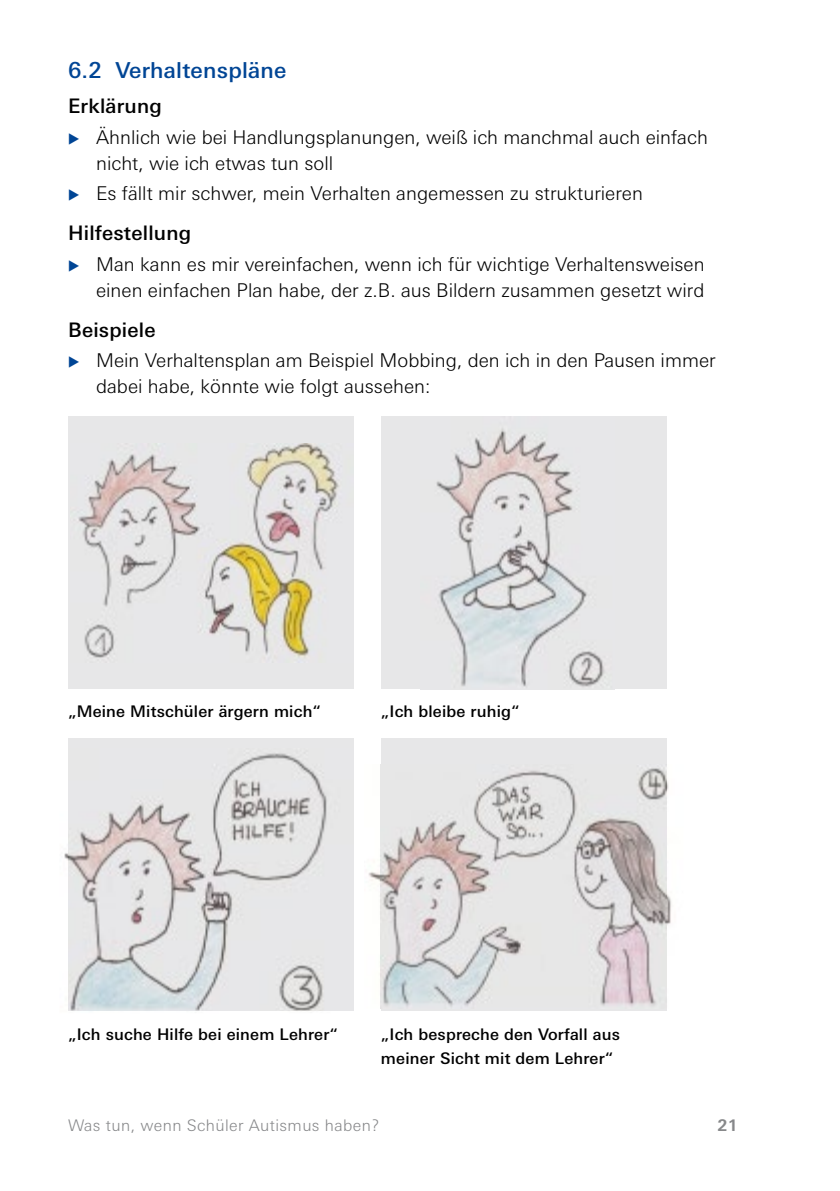
<style>
.page{position:relative;width:840px;height:1191px;background:#fff}
.page>*{position:absolute;margin:0;border:0;box-sizing:border-box;transform-origin:0 0}
.t1{font:500 22px "LT Univers Basic";letter-spacing:.01em;color:#004595}
.t2{font:500 20px "LT Univers Basic";letter-spacing:.01em;color:#000}
.t3{font:300 19px/26px "LT Univers Basic";color:#000}
.t4{font:500 16px/24px "LT Univers Basic";letter-spacing:.01em;color:#000}
.t5{font:300 16px "LT Univers Basic";letter-spacing:.025em;color:#87888a}
.t6{font:700 16px "LT Univers Basic";color:#87888a}
</style>
<div class="page">
<div style="left:68px;top:417px;width:285px;height:272px;background:#e7e7e8"></div>
<div style="left:68px;top:738px;width:285px;height:272px;background:#e7e7e8"></div>
<div style="left:381px;top:417px;width:284px;height:272px;background:#e7e7e8"></div>
<div style="left:381px;top:738px;width:284px;height:272px;background:#e7e7e8"></div>
<img style="left:78px;top:443px;width:261px;height:216px">
<img style="left:420px;top:416px;width:194px;height:271px">
<img style="left:68px;top:753px;width:259px;height:257px">
<img style="left:368px;top:764px;width:304px;height:244px">
<img style="left:381px;top:764px;width:284px;height:244px">
<p class="t1" style="left:68px;top:57px;width:220px">6.2 Verhaltenspläne</p>
<p class="t2" style="left:68px;top:95px;width:95px">Erklärung</p>
<p class="t3" style="left:96px;top:124px;width:613px">Ähnlich wie bei Handlungsplanungen, weiß ich manchmal auch einfach nicht, wie ich etwas tun soll</p>
<p class="t3" style="left:96px;top:180px;width:548px">Es fällt mir schwer, mein Verhalten angemessen zu strukturieren</p>
<p class="t2" style="left:68px;top:221px;width:124px">Hilfestellung</p>
<p class="t3" style="left:96px;top:251px;width:609px">Man kann es mir vereinfachen, wenn ich für wichtige Verhaltensweisen einen einfachen Plan habe, der z.B. aus Bildern zusammen gesetzt wird</p>
<p class="t2" style="left:68px;top:318px;width:89px">Beispiele</p>
<p class="t3" style="left:96px;top:347px;width:620px">Mein Verhaltensplan am Beispiel Mobbing, den ich in den Pausen immer dabei habe, könnte wie folgt aussehen:</p>
<p class="t4" style="left:68px;top:699px;width:254px">„Meine Mitschüler ärgern mich“</p>
<p class="t4" style="left:381px;top:699px;width:140px">„Ich bleibe ruhig“</p>
<p class="t4" style="left:68px;top:1022px;width:271px">„Ich suche Hilfe bei einem Lehrer“</p>
<p class="t4" style="left:381px;top:1022px;width:240px">„Ich bespreche den Vorfall aus meiner Sicht mit dem Lehrer“</p>
<p class="t5" style="left:68px;top:1116px;width:312px">Was tun, wenn Schüler Autismus haben?</p>
<p class="t6" style="left:717px;top:1116px;width:22px">21</p>
</div>
